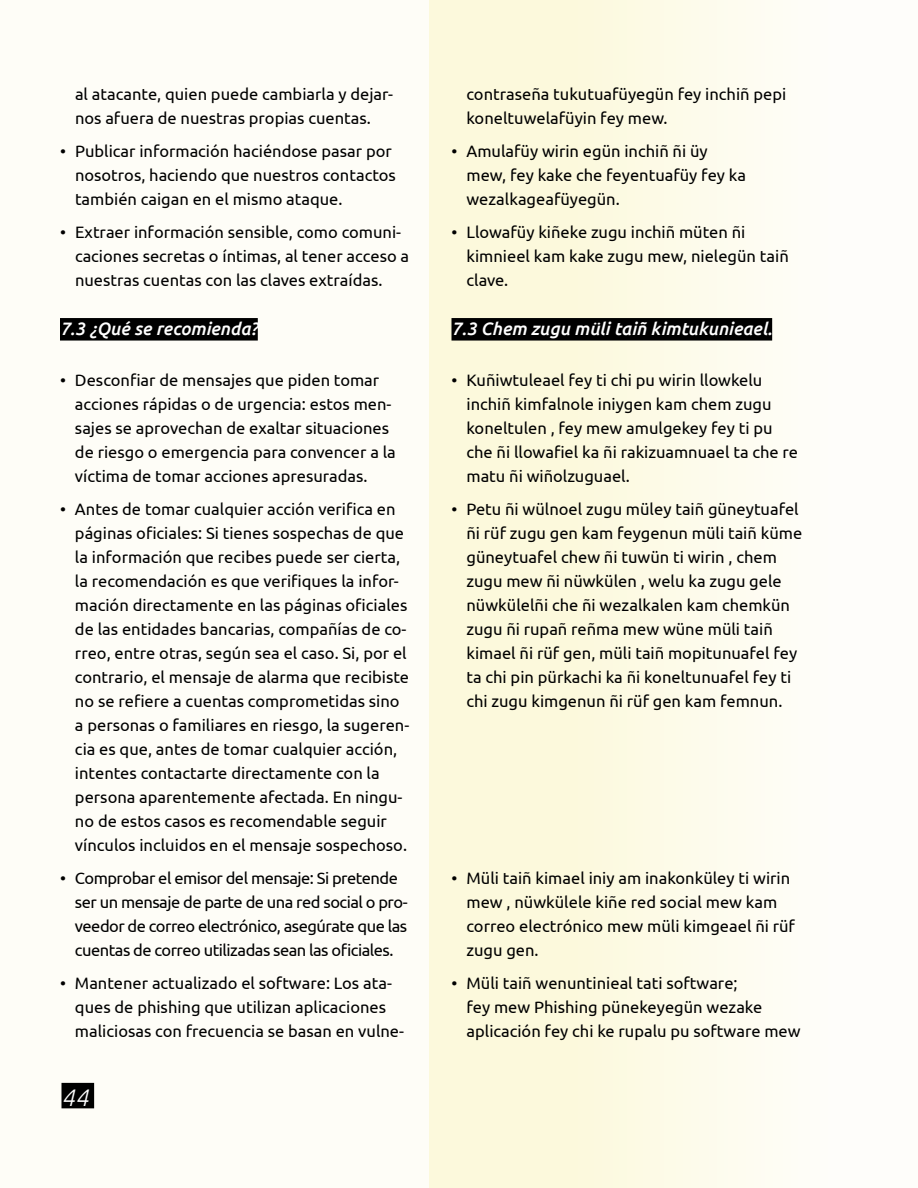
<style>
.page{position:relative;width:918px;height:1188px;background:#fefdf7}
.page>*{position:absolute;margin:0;border:0;box-sizing:border-box;transform-origin:0 0}
.t1{font:italic 300 24px "Ubuntu";color:#fff}
.t2{font:italic 500 18px "Ubuntu";color:#fff}
.t3{font:16.5px/24px "Ubuntu";color:#000}
.t4{font:16.5px/24px "Ubuntu";letter-spacing:-.03em;color:#000}
</style>
<div class="page">
<div style="left:430px;top:0;width:488px;height:1188px;background:linear-gradient(to right,#fcf8d5,#fefefe)"></div>
<div style="left:62px;top:1083px;width:32px;height:25px;background:#000"></div>
<div style="left:452px;top:318px;width:320px;height:23px;background:#000"></div>
<div style="left:60px;top:318px;width:198px;height:23px;background:#000"></div>
<p class="t3" style="left:75px;top:81px;width:319px">al atacante, quien puede cambiarla y dejar&shy;nos afuera de nuestras propias cuentas.</p>
<p class="t3" style="left:75px;top:138px;width:322px;text-indent:-15px">• Publicar información haciéndose pasar por nosotros, haciendo que nuestros contactos también caigan en el mismo ataque.</p>
<p class="t3" style="left:75px;top:219px;width:336px;text-indent:-15px">• Extraer información sensible, como comuni&shy;caciones secretas o íntimas, al tener acceso a nuestras cuentas con las claves extraídas.</p>
<p class="t2" style="left:60px;top:318px;width:199px">7.3 ¿Qué se recomienda?</p>
<p class="t3" style="left:75px;top:368px;width:322px;text-indent:-15px">• Desconfiar de mensajes que piden tomar acciones rápidas o de urgencia: estos men&shy;sajes se aprovechan de exaltar situaciones de riesgo o emergencia para convencer a la víctima de tomar acciones apresuradas.</p>
<p class="t3" style="left:75px;top:497px;width:336px;text-indent:-15px">• Antes de tomar cualquier acción verifica en páginas oficiales: Si tienes sospechas de que la información que recibes puede ser cierta, la recomendación es que verifiques la infor&shy;mación directamente en las páginas oficiales de las entidades bancarias, compañías de co&shy;rreo, entre otras, según sea el caso. Si, por el contrario, el mensaje de alarma que recibiste no se refiere a cuentas comprometidas sino a personas o familiares en riesgo, la sugeren&shy;cia es que, antes de tomar cualquier acción, intentes contactarte directamente con la persona aparentemente afectada. En ningu&shy;no de estos casos es recomendable seguir vínculos incluidos en el mensaje sospechoso.</p>
<p class="t4" style="left:75px;top:866px;width:334px;text-indent:-15px">• Comprobar el emisor del mensaje: Si pretende ser un mensaje de parte de una red social o pro&shy;veedor de correo electrónico, asegúrate que las cuentas de correo utilizadas sean las oficiales.</p>
<p class="t3" style="left:75px;top:971px;width:331px;text-indent:-15px">• Mantener actualizado el software: Los ata&shy;ques de phishing que utilizan aplicaciones maliciosas con frecuencia se basan en vulne-</p>
<h1 class="t1" style="left:62px;top:1083px;width:29px">44</h1>
<p class="t3" style="left:466px;top:81px;width:321px">contraseña tukutuafüyegün fey inchiñ pepi koneltuwelafüyin fey mew.</p>
<p class="t3" style="left:466px;top:138px;width:281px;text-indent:-15px">• Amulafüy wirin egün inchiñ ñi üy mew, fey kake che feyentuafüy fey ka wezalkageafüyegün.</p>
<p class="t3" style="left:466px;top:219px;width:324px;text-indent:-15px">• Llowafüy kiñeke zugu inchiñ müten ñi kimnieel kam kake zugu mew, nielegün taiñ clave.</p>
<p class="t2" style="left:452px;top:318px;width:322px">7.3 Chem zugu müli taiñ kimtukunieael.</p>
<p class="t3" style="left:466px;top:368px;width:333px;text-indent:-15px">• Kuñiwtuleael fey ti chi pu wirin llowkelu inchiñ kimfalnole iniygen kam chem zugu koneltulen , fey mew amulgekey fey ti pu che ñi llowafiel ka ñi rakizuamnuael ta che re matu ñi wiñolzuguael.</p>
<p class="t3" style="left:466px;top:497px;width:337px;text-indent:-15px">• Petu ñi wülnoel zugu müley taiñ güneytuafel ñi rüf zugu gen kam feygenun müli taiñ küme güneytuafel chew ñi tuwün ti wirin , chem zugu mew ñi nüwkülen , welu ka zugu gele nüwkülelñi che ñi wezalkalen kam chemkün zugu ñi rupañ reñma mew wüne müli taiñ kimael ñi rüf gen, müli taiñ mopitunuafel fey ta chi pin pürkachi ka ñi koneltunuafel fey ti chi zugu kimgenun ñi rüf gen kam femnun.</p>
<p class="t3" style="left:466px;top:866px;width:330px;text-indent:-15px">• Müli taiñ kimael iniy am inakonküley ti wirin mew , nüwkülele kiñe red social mew kam correo electrónico mew müli kimgeael ñi rüf zugu gen.</p>
<p class="t3" style="left:466px;top:971px;width:336px;text-indent:-15px">• Müli taiñ wenuntinieal tati software;<br>fey mew Phishing pünekeyegün wezake aplicación fey chi ke rupalu pu software mew</p>
</div>
